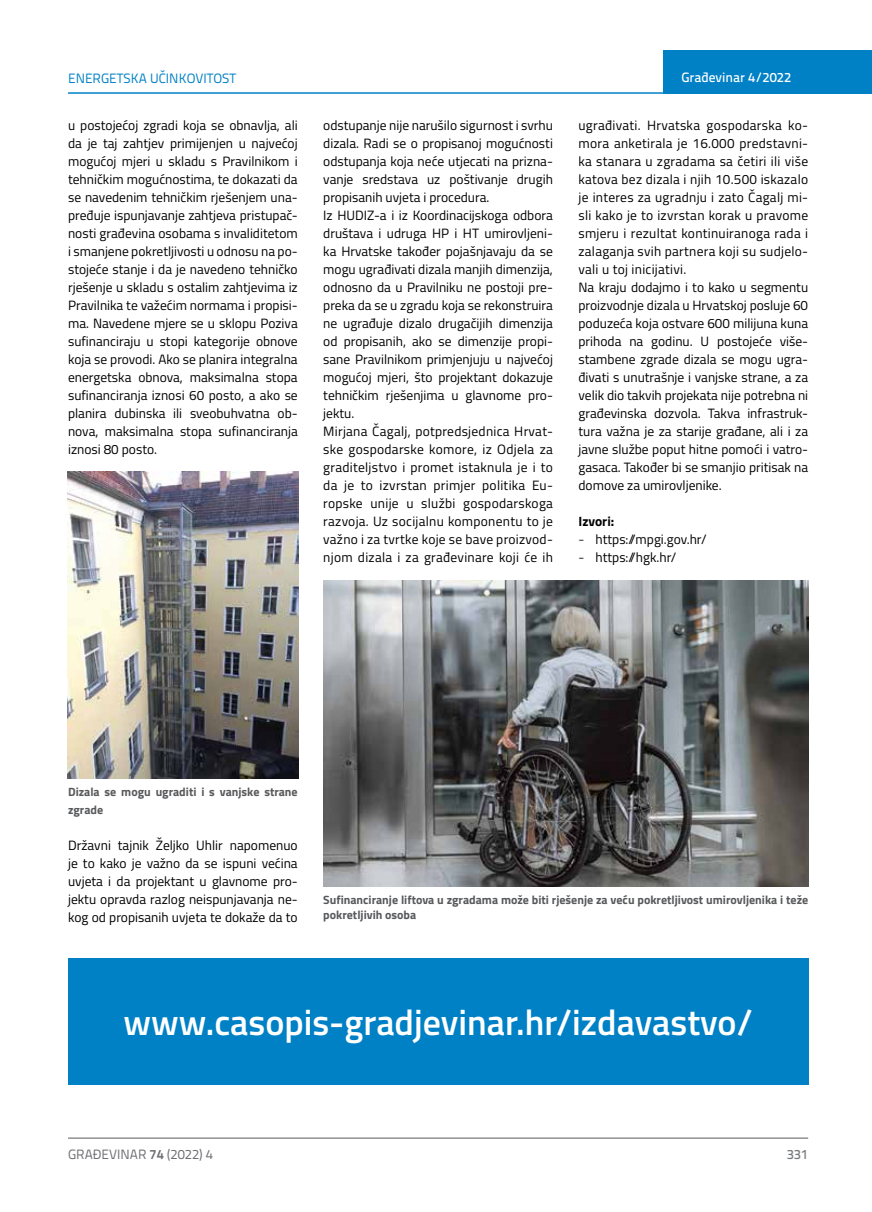
<style>
.page{position:relative;width:872px;height:1212px;background:#fff}
.page>*{position:absolute;margin:0;border:0;box-sizing:border-box;transform-origin:0 0}
.t1{font:600 36px "Titillium";color:#fff}
.t2{font:13.5px/18px "Titillium";color:#000;text-align:justify}
.t3{font:13.5px "Titillium Text 22 L";color:#0081c6}
.t4{font:13.5px "Titillium Text 22 L";color:#6d6e71}
.t5{font:500 13.5px "Titillium Text 22 L";color:#fff}
.t6{font:700 13.5px "Titillium";color:#000}
.t7{font:500 13.5px "Titillium Text 22 L";color:#797a7d}
.t8{font:700 12px/18px "Titillium";color:#58595b}
.s1{font-family:"Titillium Text 22 L";font-weight:300}
.s2{font-weight:700}
</style>
<div class="page">
<div style="left:663px;top:50px;width:209px;height:44px;background:#0081c6"></div>
<hr style="left:68px;top:92px;width:804px;height:2px;background:#0081c6">
<hr style="left:68px;top:1138px;width:740px;height:1px;background:#58595b">
<div style="left:68px;top:958px;width:740px;height:126px;background:#0081c6"></div>
<img style="left:323px;top:580px;width:485px;height:307px">
<img style="left:68px;top:472px;width:230px;height:307px">
<p class="t3" style="left:68px;top:68px;width:170px">ENERGETSKA UČINKOVITOST</p>
<p class="t5" style="left:681px;top:67px;width:111px">Građevinar 4/2022</p>
<p class="t2" style="left:68px;top:115px;width:231px">u postojećoj zgradi koja se obnavlja, ali da je taj zahtjev primijenjen u najvećoj mogućoj mjeri u skladu s Pravilnikom i tehničkim mogućnostima, te dokazati da se navedenim tehničkim rješenjem una&shy;pređuje ispunjavanje zahtjeva pristupač&shy;nosti građevina osobama s invaliditetom i smanjene pokretljivosti u odnosu na po&shy;stojeće stanje i da je navedeno tehničko rješenje u skladu s ostalim zahtjevima iz Pravilnika te važećim normama i propisi&shy;ma. Navedene mjere se u sklopu Poziva sufinanciraju u stopi kategorije obnove koja se provodi. Ako se planira integralna energetska obnova, maksimalna stopa sufinanciranja iznosi 60 posto, a ako se planira dubinska ili sveobuhvatna ob&shy;nova, maksimalna stopa sufinanciranja iznosi 80 posto.</p>
<p class="t2" style="left:323px;top:115px;width:231px;text-align:left">odstupanje nije narušilo sigurnost i svrhu dizala. Radi se o propisanoj mogućnosti odstupanja koja neće utjecati na prizna&shy;vanje sredstava uz poštivanje drugih propisanih uvjeta i procedura.<br>Iz HUDIZ-a i iz Koordinacijskoga odbora društava i udruga HP i HT umirovljeni&shy;ka Hrvatske također pojašnjavaju da se mogu ugrađivati dizala manjih dimenzija, odnosno da u Pravilniku ne postoji pre&shy;preka da se u zgradu koja se rekonstruira ne ugrađuje dizalo drugačijih dimenzija od propisanih, ako se dimenzije propi&shy;sane Pravilnikom primjenjuju u najvećoj mogućoj mjeri, što projektant dokazuje tehničkim rješenjima u glavnome pro&shy;jektu.<br>Mirjana Čagalj, potpredsjednica Hrvat&shy;ske gospodarske komore, iz Odjela za graditeljstvo i promet istaknula je i to da je to izvrstan primjer politika Eu&shy;ropske unije u službi gospodarskoga razvoja. Uz socijalnu komponentu to je važno i za tvrtke koje se bave proizvod&shy;njom dizala i za građevinare koji će ih</p>
<p class="t2" style="left:578px;top:115px;width:231px;text-align:left">ugrađivati. Hrvatska gospodarska ko&shy;mora anketirala je 16.000 predstavni&shy;ka stanara u zgradama sa četiri ili više katova bez dizala i njih 10.500 iskazalo je interes za ugradnju i zato Čagalj mi&shy;sli kako je to izvrstan korak u pravome smjeru i rezultat kontinuiranoga rada i zalaganja svih partnera koji su sudjelo&shy;vali u toj inicijativi.<br>Na kraju dodajmo i to kako u segmentu proizvodnje dizala u Hrvatskoj posluje 60 poduzeća koja ostvare 600 milijuna kuna prihoda na godinu. U postojeće više&shy;stambene zgrade dizala se mogu ugra&shy;đivati s unutrašnje i vanjske strane, a za velik dio takvih projekata nije potrebna ni građevinska dozvola. Takva infrastruk&shy;tura važna je za starije građane, ali i za javne službe poput hitne pomoći i vatro&shy;gasaca. Također bi se smanjio pritisak na domove za umirovljenike.</p>
<p class="t6" style="left:578px;top:511px;width:37px">Izvori:</p>
<p class="t2" style="left:578px;top:529px;width:130px"><span class="s1">-</span> https://mpgi.gov.hr/</p>
<p class="t2" style="left:578px;top:547px;width:99px"><span class="s1">-</span> https://hgk.hr/</p>
<p class="t8" style="left:68px;top:782px;width:231px">Dizala se mogu ugraditi i s vanjske strane zgrade</p>
<p class="t2" style="left:68px;top:836px;width:231px">Državni tajnik Željko Uhlir napomenuo je to kako je važno da se ispuni većina uvjeta i da projektant u glavnome pro&shy;jektu opravda razlog neispunjavanja ne&shy;kog od propisanih uvjeta te dokaže da to</p>
<p class="t8" style="left:323px;top:892px;width:486px;line-height:15px">Sufinanciranje liftova u zgradama može biti rješenje za veću pokretljivost umirovljenika i teže pokretljivih osoba</p>
<h1 class="t1" style="left:124px;top:995px;width:630px">www.casopis-gradjevinar.hr/izdavastvo/</h1>
<p class="t4" style="left:68px;top:1144px;width:146px">GRAĐEVINAR <span class="s2">74</span> (2022) 4</p>
<p class="t7" style="left:786px;top:1144px;width:23px">331</p>
</div>
